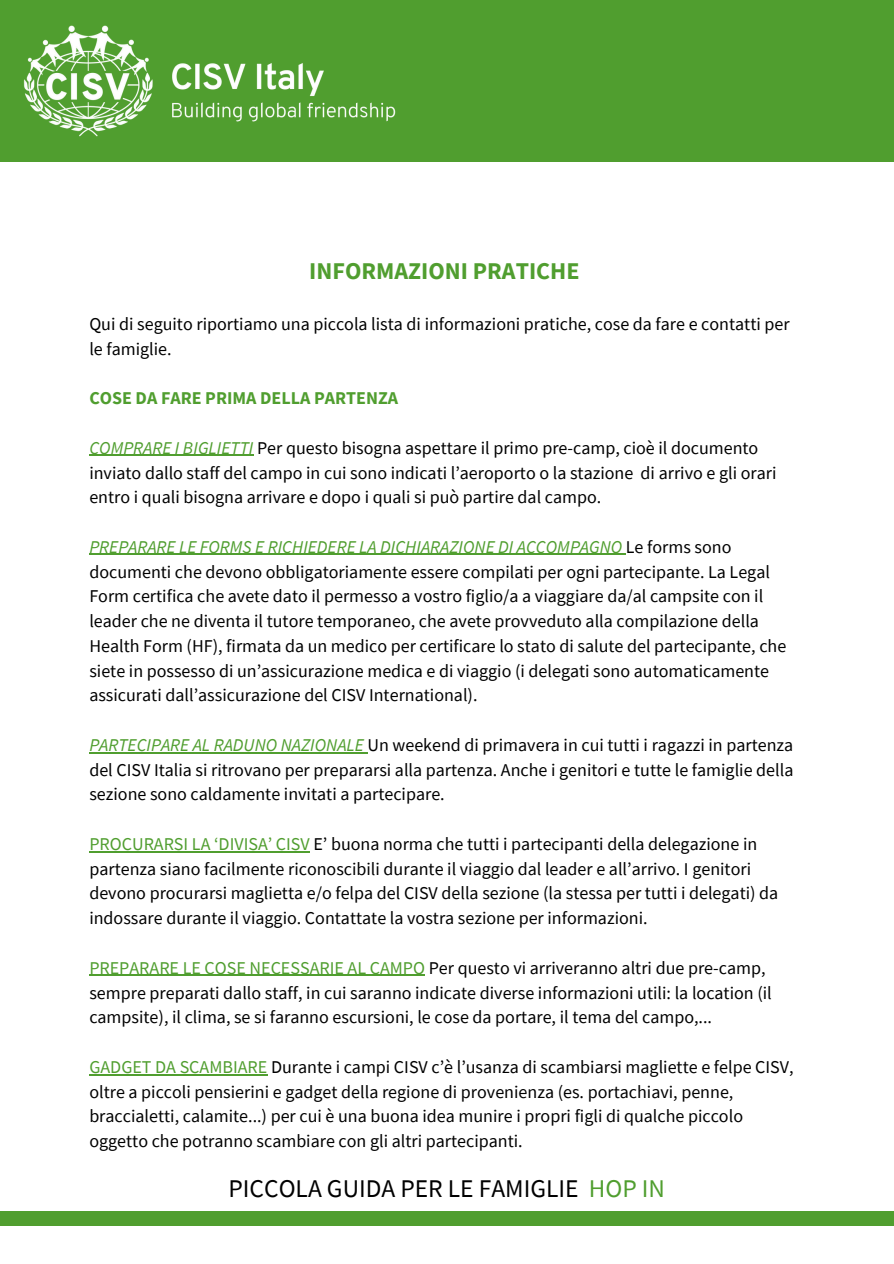
<style>
.page{position:relative;width:894px;height:1264px;background:#fff}
.page>*{position:absolute;margin:0;border:0;box-sizing:border-box;transform-origin:0 0}
.t1{font:25.5px "Source Sans Pro";color:#000}
.t2{font:700 24px "Source Sans Pro";color:#509e2f}
.t3{font:18px/24.8px "Source Sans Pro";color:#000}
.t4{font:700 18px "Source Sans Pro";color:#509e2f}
.s1{font-style:italic;color:#509e2f}
.s2{color:#509e2f}
</style>
<div class="page">
<div style="left:0;top:1211px;width:893px;height:15px;background:#509e2f"></div>
<div style="left:0;top:0;width:893px;height:161px;background:#509e2f"></div>
<hr style="left:89px;top:455px;width:164px;height:1px;background:#509e2f">
<hr style="left:89px;top:554px;width:533px;height:1px;background:#509e2f">
<hr style="left:89px;top:752px;width:278px;height:1px;background:#509e2f">
<hr style="left:89px;top:851px;width:221px;height:1px;background:#509e2f">
<hr style="left:89px;top:974px;width:336px;height:2px;background:#509e2f">
<hr style="left:89px;top:1073px;width:178px;height:2px;background:#509e2f">
<p class="t2" style="left:309px;top:256px;width:272px">INFORMAZIONI PRATICHE</p>
<h1 class="t3" style="left:89px;top:311px;width:701px">Qui di seguito riportiamo una piccola lista di informazioni pratiche, cose da fare e contatti per le famiglie.</h1>
<p class="t4" style="left:89px;top:386px;width:310px">COSE DA FARE PRIMA DELLA PARTENZA</p>
<h3 class="t3" style="left:89px;top:435px;width:688px"><span class="s1">COMPRARE I BIGLIETTI</span> Per questo bisogna aspettare il primo pre-camp, cioè il documento inviato dallo staff del campo in cui sono indicati l’aeroporto o la stazione di arrivo e gli orari entro i quali bisogna arrivare e dopo i quali si può partire dal campo.</h3>
<p class="t3" style="left:89px;top:534px;width:698px"><span class="s1">PREPARARE LE FORMS E RICHIEDERE LA DICHIARAZIONE DI ACCOMPAGNO</span> Le forms sono documenti che devono obbligatoriamente essere compilati per ogni partecipante. La Legal Form certifica che avete dato il permesso a vostro figlio/a a viaggiare da/al campsite con il leader che ne diventa il tutore temporaneo, che avete provveduto alla compilazione della Health Form (HF), firmata da un medico per certificare lo stato di salute del partecipante, che siete in possesso di un’assicurazione medica e di viaggio (i delegati sono automaticamente assicurati dall’assicurazione del CISV International).</p>
<p class="t3" style="left:89px;top:732px;width:705px;text-align:justify"><span class="s1">PARTECIPARE AL RADUNO NAZIONALE</span> Un weekend di primavera in cui tutti i ragazzi in partenza del CISV Italia si ritrovano per prepararsi alla partenza. Anche i genitori e tutte le famiglie della sezione sono caldamente invitati a partecipare.</p>
<p class="t3" style="left:89px;top:831px;width:690px"><span class="s2">PROCURARSI LA ‘DIVISA’ CISV</span> E’ buona norma che tutti i partecipanti della delegazione in partenza siano facilmente riconoscibili durante il viaggio dal leader e all’arrivo. I genitori devono procurarsi maglietta e/o felpa del CISV della sezione (la stessa per tutti i delegati) da indossare durante il viaggio. Contattate la vostra sezione per informazioni.</p>
<p class="t3" style="left:89px;top:955px;width:683px"><span class="s2">PREPARARE LE COSE NECESSARIE AL CAMPO</span> Per questo vi arriveranno altri due pre-camp, sempre preparati dallo staff, in cui saranno indicate diverse informazioni utili: la location (il campsite), il clima, se si faranno escursioni, le cose da portare, il tema del campo,...</p>
<p class="t3" style="left:89px;top:1054px;width:705px"><span class="s2">GADGET DA SCAMBIARE</span> Durante i campi CISV c’è l’usanza di scambiarsi magliette e felpe CISV, oltre a piccoli pensierini e gadget della regione di provenienza (es. portachiavi, penne, braccialetti, calamite...) per cui è una buona idea munire i propri figli di qualche piccolo oggetto che potranno scambiare con gli altri partecipanti.</p>
<p class="t1" style="left:228px;top:1171px;width:438px">PICCOLA GUIDA PER LE FAMIGLIE <span class="s2">HOP IN</span></p>
</div>
